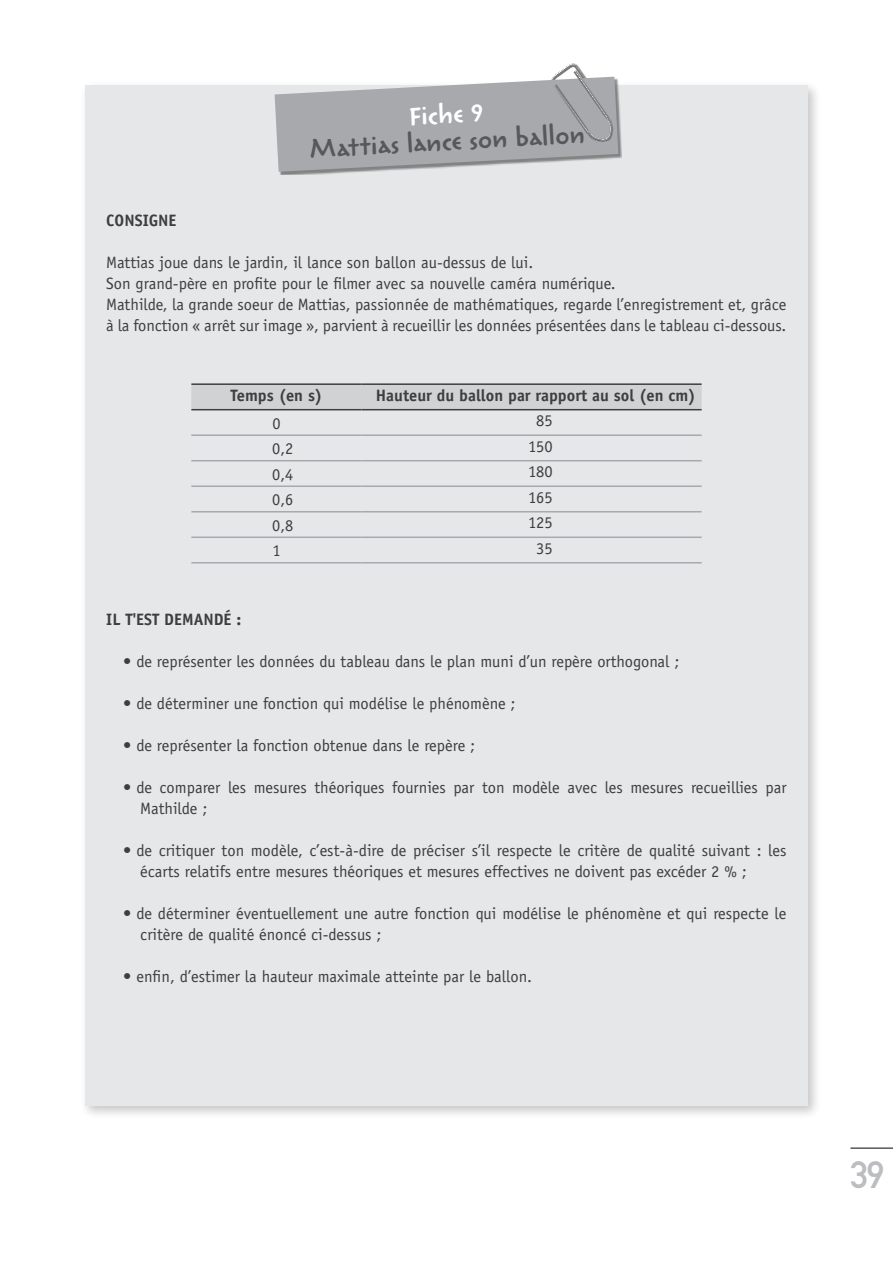
<style>
.page{position:relative;width:893px;height:1263px;background:#fff}
.page>*{position:absolute;margin:0;border:0;box-sizing:border-box;transform-origin:0 0}
.t1{font:37.5px "DIN Mittelschrift";color:#bcbdc0}
.t2{font:33px "Reliq MM 585 0";color:#57585a}
.t3{font:33px "Reliq MM 585 0";color:#fff}
.t4{font:16.5px/21px "Officina Sans";color:#3e3e3f}
.t5{font:700 16.5px "Officina Sans";color:#3e3e3f}
.s1{font-weight:700}
</style>
<div class="page">
<hr style="left:850px;top:1147px;width:43px;height:2px;background:#57585a">
<div style="left:80px;top:80px;width:741px;height:1039px;background:#231f20;opacity:.25"></div>
<div style="left:85px;top:85px;width:723px;height:1021px;background:#e6e7e9"></div>
<div style="left:276px;top:78px;width:345px;height:97px;background:#231f20;opacity:.5"></div>
<svg style="left:275px;top:64px;width:355px;height:108px"></svg>
<div style="left:191px;top:385px;width:511px;height:24px;background:#d1d2d4"></div>
<hr style="left:191px;top:434px;width:170px;height:2px;background:#a8a9ad">
<hr style="left:361px;top:434px;width:341px;height:2px;background:#a8a9ad">
<hr style="left:191px;top:460px;width:170px;height:1px;background:#a8a9ad">
<hr style="left:361px;top:460px;width:341px;height:1px;background:#a8a9ad">
<hr style="left:191px;top:485px;width:170px;height:2px;background:#a8a9ad">
<hr style="left:361px;top:485px;width:341px;height:2px;background:#a8a9ad">
<hr style="left:191px;top:511px;width:170px;height:1px;background:#a8a9ad">
<hr style="left:361px;top:511px;width:341px;height:1px;background:#a8a9ad">
<hr style="left:191px;top:536px;width:170px;height:2px;background:#a8a9ad">
<hr style="left:361px;top:536px;width:341px;height:2px;background:#a8a9ad">
<hr style="left:191px;top:562px;width:170px;height:1px;background:#a8a9ad">
<hr style="left:361px;top:562px;width:341px;height:1px;background:#a8a9ad">
<hr style="left:191px;top:383px;width:170px;height:2px;background:#3e3e3f">
<hr style="left:361px;top:383px;width:341px;height:2px;background:#3e3e3f">
<hr style="left:191px;top:409px;width:170px;height:1px;background:#3e3e3f">
<hr style="left:361px;top:409px;width:341px;height:1px;background:#3e3e3f">
<p class="t3" style="left:408px;top:100px;width:76px;rotate:-3deg">Fiche 9</p>
<p class="t2" style="left:309px;top:132px;width:277px;rotate:-3deg">Mattias lance son ballon</p>
<p class="t5" style="left:106px;top:210px;width:72px">CONSIGNE</p>
<p class="t4" style="left:106px;top:252px;width:428px">Mattias joue dans le jardin, il lance son ballon au-dessus de lui.</p>
<p class="t4" style="left:106px;top:273px;width:511px">Son grand-père en profite pour le filmer avec sa nouvelle caméra numérique.</p>
<p class="t4" style="left:106px;top:294px;width:682px">Mathilde, la grande soeur de Mattias, passionnée de mathématiques, regarde l’enregistrement et, grâce à la fonction « arrêt sur image », parvient à recueillir les données présentées dans le tableau ci-dessous.</p>
<p class="t5" style="left:230px;top:385px;width:93px">Temps (en s)</p>
<p class="t5" style="left:376px;top:385px;width:321px">Hauteur du ballon par rapport au sol (en cm)</p>
<p class="t4" style="left:272px;top:413px;width:10px">0</p>
<p class="t4" style="left:536px;top:410px;width:18px">85</p>
<p class="t4" style="left:272px;top:438px;width:23px">0,2</p>
<p class="t4" style="left:528px;top:436px;width:26px">150</p>
<p class="t4" style="left:272px;top:464px;width:23px">0,4</p>
<p class="t4" style="left:528px;top:461px;width:26px">180</p>
<p class="t4" style="left:272px;top:489px;width:23px">0,6</p>
<p class="t4" style="left:528px;top:487px;width:26px">165</p>
<p class="t4" style="left:272px;top:515px;width:23px">0,8</p>
<p class="t4" style="left:528px;top:512px;width:26px">125</p>
<p class="t4" style="left:272px;top:540px;width:10px">1</p>
<p class="t4" style="left:536px;top:538px;width:18px">35</p>
<p class="t5" style="left:106px;top:609px;width:137px">IL T'EST DEMANDÉ :</p>
<p class="t4" style="left:123px;top:651px;width:557px"><span class="s1">•</span> de représenter les données du tableau dans le plan muni d’un repère orthogonal ;</p>
<p class="t4" style="left:123px;top:693px;width:394px"><span class="s1">•</span> de déterminer une fonction qui modélise le phénomène ;</p>
<p class="t4" style="left:123px;top:735px;width:353px"><span class="s1">•</span> de représenter la fonction obtenue dans le repère ;</p>
<p class="t4" style="left:140px;top:777px;width:648px;text-indent:-17px"><span class="s1">•</span> de comparer les mesures théoriques fournies par ton modèle avec les mesures recueillies par<br>Mathilde ;</p>
<p class="t4" style="left:140px;top:840px;width:648px;text-indent:-17px"><span class="s1">•</span> de critiquer ton modèle, c’est-à-dire de préciser s’il respecte le critère de qualité suivant : les écarts relatifs entre mesures théoriques et mesures effectives ne doivent pas excéder 2 % ;</p>
<p class="t4" style="left:140px;top:903px;width:648px;text-indent:-17px"><span class="s1">•</span> de déterminer éventuellement une autre fonction qui modélise le phénomène et qui respecte le critère de qualité énoncé ci-dessus ;</p>
<p class="t4" style="left:123px;top:966px;width:410px"><span class="s1">•</span> enfin, d’estimer la hauteur maximale atteinte par le ballon.</p>
<h1 class="t1" style="left:850px;top:1153px;width:36px">39</h1>
</div>
